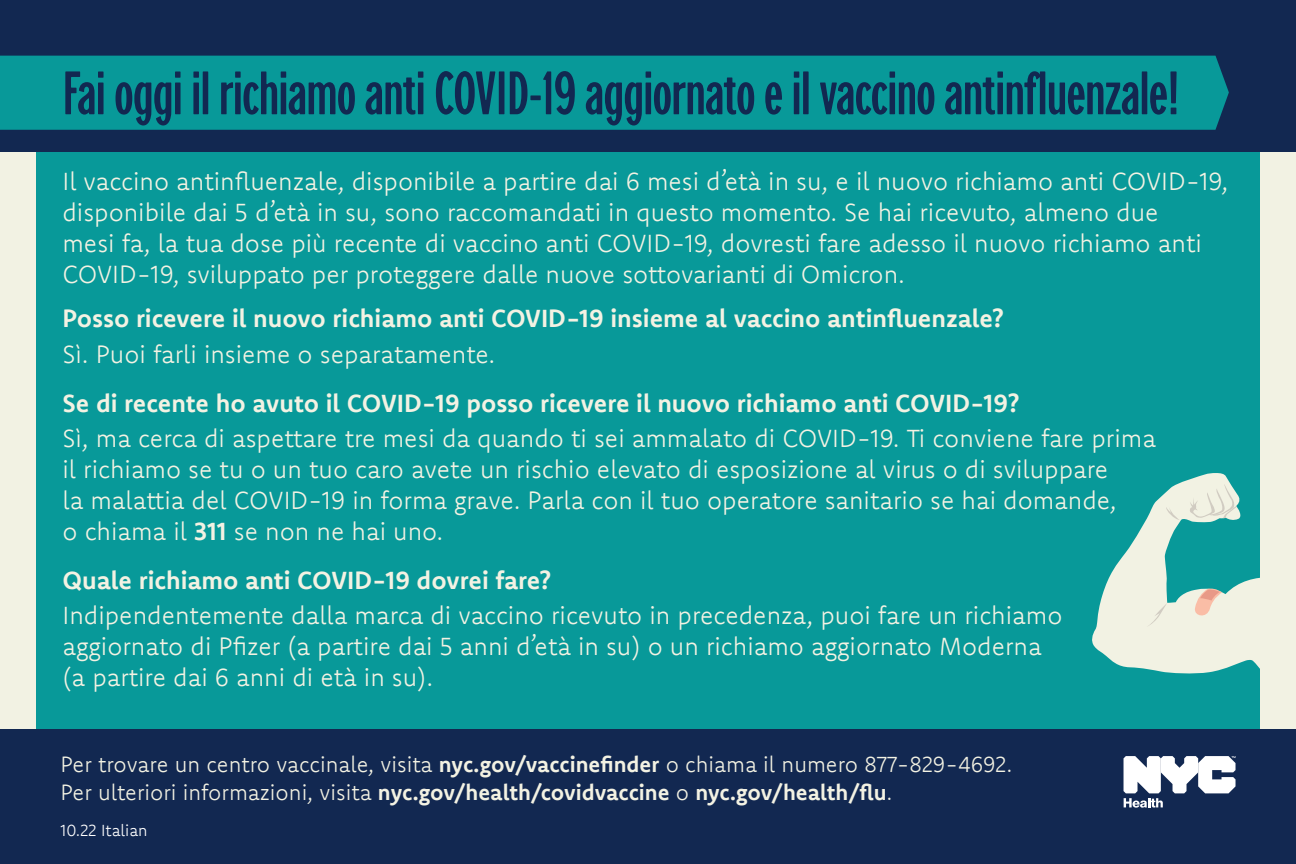
<style>
.page{position:relative;width:1296px;height:864px;background:#fff}
.page>*{position:absolute;margin:0;border:0;box-sizing:border-box;transform-origin:0 0}
.t1{font:54px "Carnaby Street Clean";letter-spacing:-.01em;color:#122851}
.t2{font:300 25px/31px "Komet";color:#f3f2e3}
.t3{font:700 25px "Komet";color:#f3f2e3}
.t4{font:300 22px/28px "Komet";color:#f3f2e3}
.t5{font:300 16.2px "Komet";color:#fff}
.s1{font-weight:700}
</style>
<div class="page">
<div style="left:0;top:23px;width:1296px;height:729px;background:#f2f2e3"></div>
<div style="left:36px;top:129px;width:1224px;height:609px;background:#089999"></div>
<svg style="left:1092px;top:473px;width:168px;height:201px;fill:#f2f2e3"></svg>
<svg style="left:1189px;top:484px;width:48px;height:34px;background:#e7eadc"></svg>
<svg style="left:1165px;top:505px;width:15px;height:15px"></svg>
<svg style="left:1147px;top:603px;width:20px;height:24px"></svg>
<svg style="left:1193px;top:588px;width:29px;height:31px"></svg>
<div style="left:0;top:0;width:1296px;height:152px;background:#122851"></div>
<div style="left:0;top:729px;width:1296px;height:135px;background:#122851"></div>
<div style="left:0;top:56px;width:1229px;height:74px;background:#089999"></div>
<svg style="left:1124px;top:756px;width:112px;height:52px"></svg>
<h1 class="t1" style="left:62px;top:64px;width:1119px">Fai oggi il richiamo anti COVID-19 aggiornato e il vaccino antinfluenzale!</h1>
<p class="t2" style="left:62px;top:165px;width:1167px">Il vaccino antinfluenzale, disponibile a partire dai 6 mesi d’età in su, e il nuovo richiamo anti COVID-19, disponibile dai 5 d’età in su, sono raccomandati in questo momento. Se hai ricevuto, almeno due<br>mesi fa, la tua dose più recente di vaccino anti COVID-19, dovresti fare adesso il nuovo richiamo anti COVID-19, sviluppato per proteggere dalle nuove sottovarianti di Omicron.</p>
<p class="t3" style="left:62px;top:302px;width:943px">Posso ricevere il nuovo richiamo anti COVID-19 insieme al vaccino antinfluenzale?</p>
<p class="t2" style="left:62px;top:338px;width:434px">Sì. Puoi farli insieme o separatamente.</p>
<p class="t3" style="left:62px;top:387px;width:958px">Se di recente ho avuto il COVID-19 posso ricevere il nuovo richiamo anti COVID-19?</p>
<p class="t2" style="left:62px;top:422px;width:1095px">Sì, ma cerca di aspettare tre mesi da quando ti sei ammalato di COVID-19. Ti conviene fare prima il richiamo se tu o un tuo caro avete un rischio elevato di esposizione al virus o di sviluppare<br>la malattia del COVID-19 in forma grave. Parla con il tuo operatore sanitario se hai domande,<br>o chiama il <span class="s1">311</span> se non ne hai uno.</p>
<p class="t3" style="left:62px;top:564px;width:490px">Quale richiamo anti COVID-19 dovrei fare?</p>
<p class="t2" style="left:62px;top:599px;width:1001px">Indipendentemente dalla marca di vaccino ricevuto in precedenza, puoi fare un richiamo aggiornato di Pfizer (a partire dai 5 anni d’età in su) o un richiamo aggiornato Moderna (a partire dai 6 anni di età in su).</p>
<p class="t4" style="left:60px;top:750px;width:953px">Per trovare un centro vaccinale, visita <span class="s1">nyc.gov/vaccinefinder</span> o chiama il numero 877-829-4692.<br>Per ulteriori informazioni, visita <span class="s1">nyc.gov/health/covidvaccine</span> o <span class="s1">nyc.gov/health/flu</span>.</p>
<p class="t5" style="left:60px;top:820px;width:89px">10.22 Italian</p>
</div>
